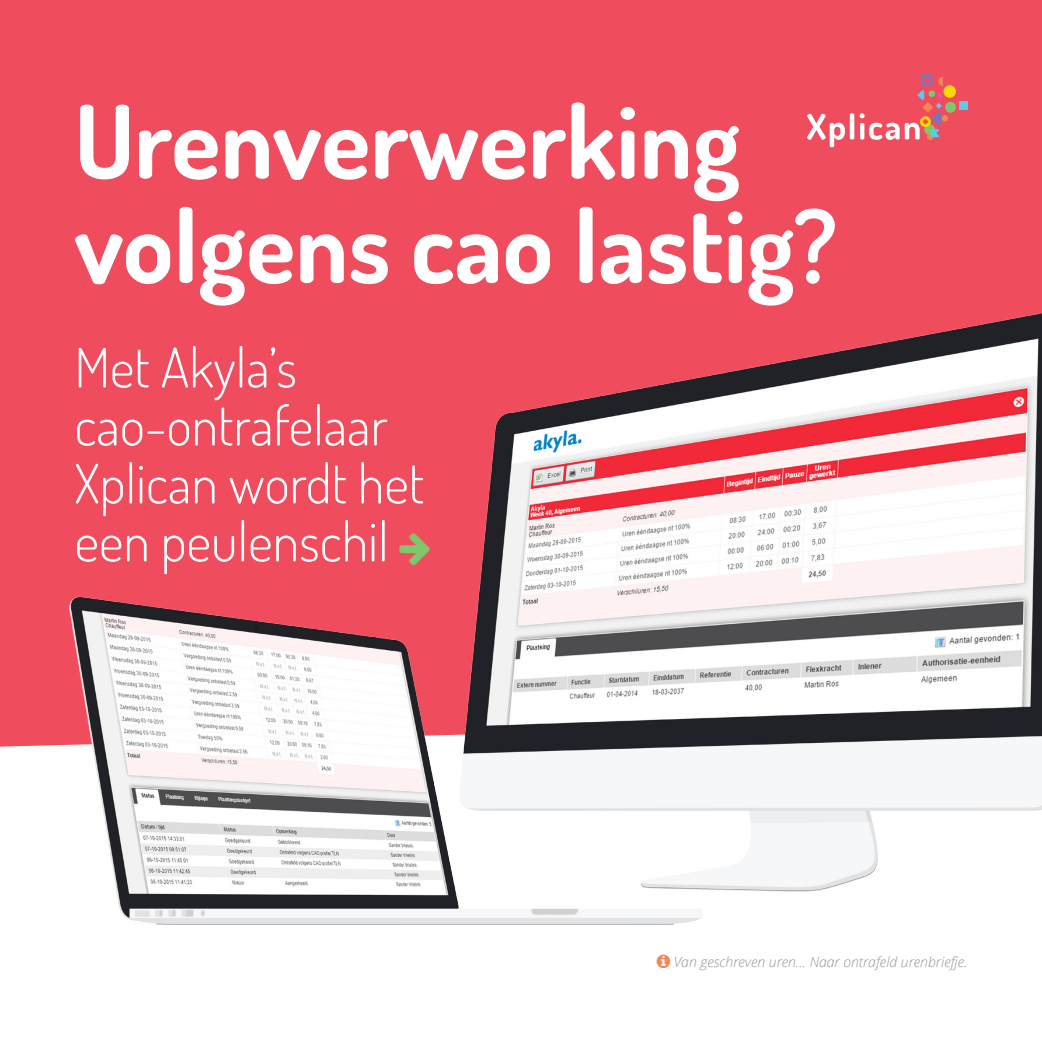
<style>
.page{position:relative;width:1042px;height:1042px;background:#fff}
.page>*{position:absolute;margin:0;border:0;box-sizing:border-box;transform-origin:0 0}
.t1{font:700 101.5px/104.3px "Dosis";color:#fff}
.t2{font:300 54.25px "Dosis";color:#fff}
.t3{font:italic 300 14px "Open Sans";color:#939598}
</style>
<div class="page">
<div style="left:0;top:0;width:1042px;height:273px;background:#ef4d5e"></div>
<img style="left:0;top:273px;width:1042px;height:652px">
<svg style="left:807px;top:113px;width:92px;height:34px"></svg>
<div style="left:943px;top:85px;width:13px;height:13px;background:#fad906;border-radius:50%"></div>
<div style="left:945px;top:102px;width:11px;height:11px;background:#80c66d;border-radius:50%"></div>
<div style="left:941px;top:115px;width:7px;height:6px;background:#f58555;border-radius:50%"></div>
<div style="left:959px;top:101px;width:8px;height:9px;background:#59cbed"></div>
<svg style="left:905px;top:74px;width:40px;height:66px;background:#dd6b71"></svg>
<svg style="left:399px;top:534px;width:31px;height:31px"></svg>
<p class="t1" style="left:74px;top:87px;width:764px">Urenverwerking volgens cao lastig?</p>
<p class="t2" style="left:74px;top:332px;width:224px">Met Akyla’s</p>
<p class="t2" style="left:74px;top:390px;width:315px">cao-ontrafelaar</p>
<p class="t2" style="left:74px;top:448px;width:351px">Xplican wordt het</p>
<p class="t2" style="left:74px;top:506px;width:316px">een peulenschil</p>
<p class="t3" style="left:674px;top:952px;width:295px">Van geschreven uren… Naar ontrafeld urenbriefje.</p>
</div>
